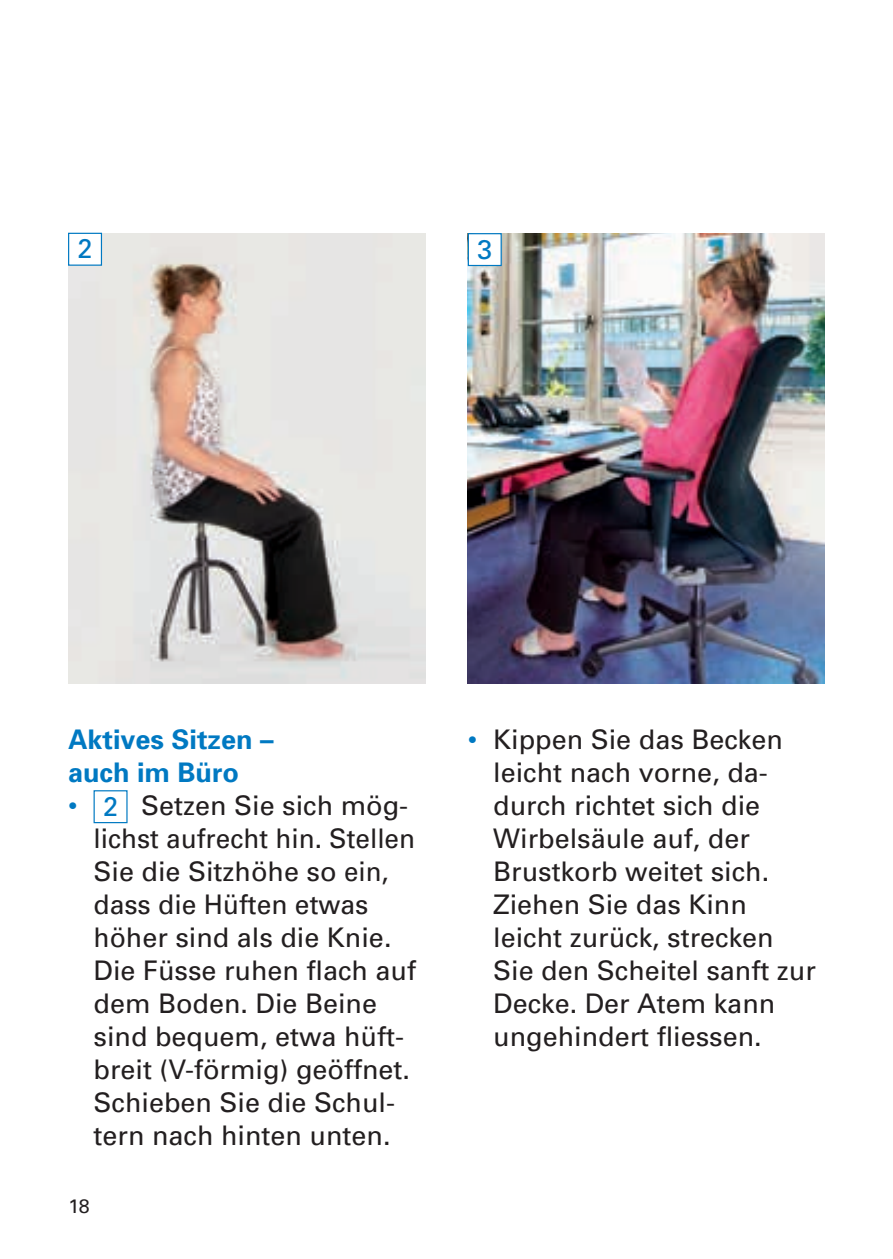
<style>
.page{position:relative;width:893px;height:1259px;background:#fff}
.page>*{position:absolute;margin:0;border:0;box-sizing:border-box;transform-origin:0 0}
.t1{font:27px/33px "Univers";color:#231f20}
.t2{font:700 27px/33px "Univers";color:#0079c2}
.t3{font:27px "Univers";color:#0079c2}
.t4{font:19.5px "Univers";color:#231f20}
.s1{color:#0079c2}
</style>
<div class="page">
<img style="left:68px;top:233px;width:357px;height:450px">
<img style="left:468px;top:233px;width:357px;height:450px">
<div style="left:68px;top:233px;width:34px;height:33px;background:#fff;border:1px solid #0079c2"></div>
<div style="left:468px;top:233px;width:34px;height:33px;background:#fff;border:1px solid #0079c2"></div>
<div style="left:94px;top:790px;width:34px;height:33px;background:#fff;border:1px solid #0079c2"></div>
<p class="t3" style="left:78px;top:232px;width:17px">2</p>
<p class="t3" style="left:477px;top:232px;width:17px">3</p>
<p class="t2" style="left:68px;top:722px;width:207px">Aktives Sitzen – auch im Büro</p>
<p class="t1" style="left:94px;top:788px;width:324px;text-indent:-25px"><span class="s1">•</span> Setzen Sie sich mög&shy;lichst aufrecht hin. Stellen<br>Sie die Sitzhöhe so ein, dass die Hüften etwas höher sind als die Knie.<br>Die Füsse ruhen flach auf dem Boden. Die Beine sind bequem, etwa hüft&shy;breit (V-förmig) geöffnet.<br>Schieben Sie die Schul&shy;tern nach hinten unten.</p>
<p class="t3" style="left:103px;top:789px;width:17px">2</p>
<p class="t4" style="left:68px;top:1194px;width:23px">18</p>
<p class="t1" style="left:493px;top:722px;width:324px;text-indent:-26px"><span class="s1">•</span> Kippen Sie das Becken leicht nach vorne, da&shy;durch richtet sich die<br>Wirbelsäule auf, der<br>Brustkorb weitet sich.<br>Ziehen Sie das Kinn leicht zurück, strecken<br>Sie den Scheitel sanft zur<br>Decke. Der Atem kann ungehindert fliessen.</p>
</div>
